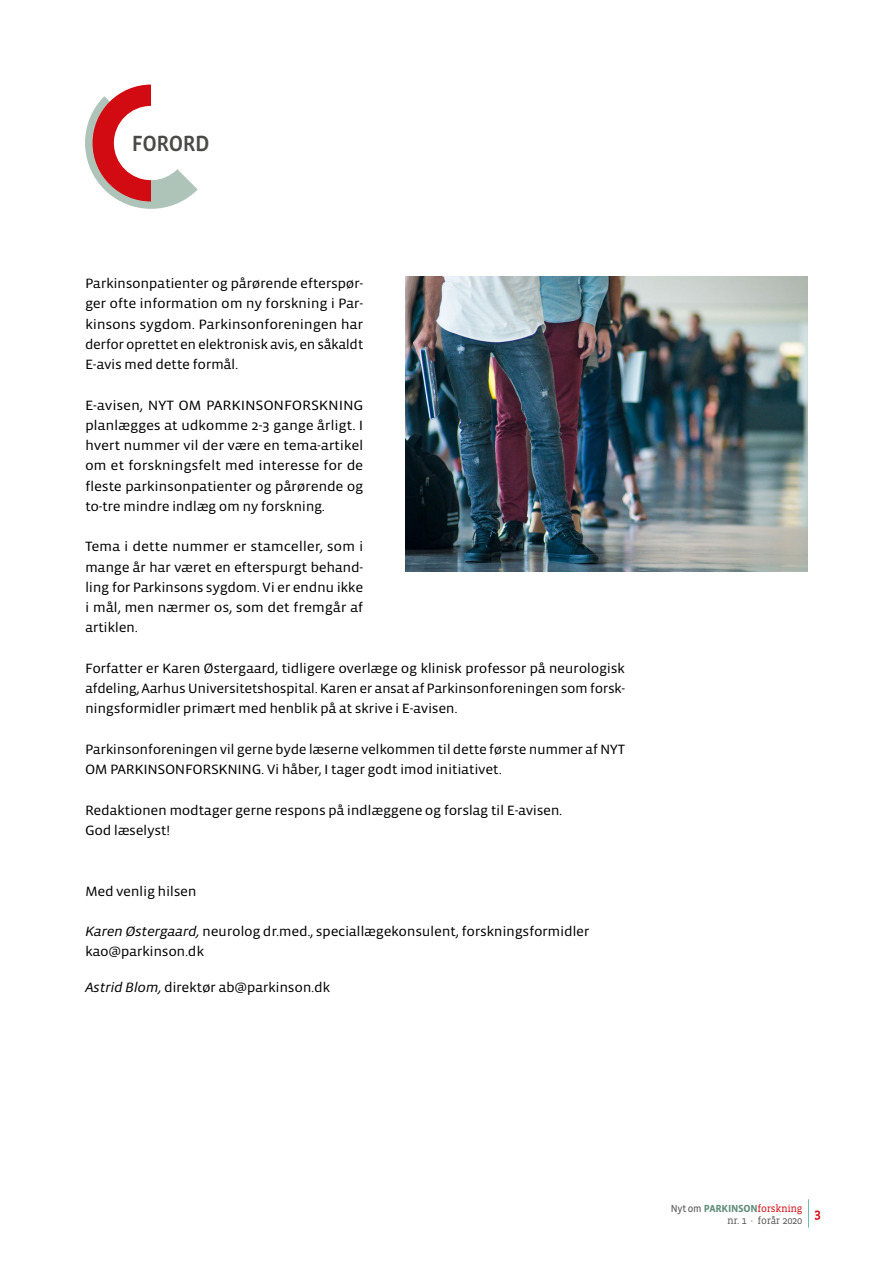
<style>
.page{position:relative;width:893px;height:1263px;background:#fff}
.page>*{position:absolute;margin:0;border:0;box-sizing:border-box;transform-origin:0 0}
.t1{font:500 22.5px "Vista Sans OT";letter-spacing:-.025em;color:#4a4a49;scale:.95 1}
.t2{font:13.8px/20.2px "Vista Sans OT";letter-spacing:-.025em;color:#000;text-align:justify;scale:1.1 1}
.t3{font:13.8px/20.2px "Vista Sans OT";letter-spacing:-.025em;color:#000;text-align:justify;scale:1.12 1}
.t4{font:13.8px/20.2px "Vista Sans OT";letter-spacing:-.025em;color:#000;scale:1.09 1}
.t5{font:700 10.5px "Vista Sans OT";letter-spacing:-.025em;color:#628e7b}
.t6{font:10.5px "Vista Slab";letter-spacing:-.025em;color:#575756}
.s1{font-style:italic}
.s2{font-weight:400;color:#575756}
.s3{font-family:"Vista Slab";font-weight:400;color:#d20a11}
</style>
<div class="page">
<svg style="left:808px;top:1199px;width:1px;height:29px"></svg>
<img style="left:406px;top:276px;width:402px;height:295px">
<svg style="left:85px;top:85px;width:113px;height:124px"></svg>
<div style="left:114px;top:106px;width:74px;height:74px;background:#fff;border-radius:50%"></div>
<h1 class="t1" style="left:132px;top:132px;width:83px">FORORD</h1>
<p class="t2" style="left:85px;top:274px;width:255px">Parkinsonpatienter og pårørende efterspør&shy;ger ofte information om ny forskning i Par&shy;kinsons sygdom. Parkinsonforeningen har derfor oprettet en elektronisk avis, en såkaldt E-avis med dette formål.</p>
<p class="t3" style="left:85px;top:395px;width:250px">E-avisen, NYT OM PARKINSONFORSKNING planlægges at udkomme 2-3 gange årligt. I hvert nummer vil der være en tema-artikel om et forskningsfelt med interesse for de fleste parkinsonpatienter og pårørende og to-tre mindre indlæg om ny forskning.</p>
<p class="t3" style="left:85px;top:537px;width:250px">Tema i dette nummer er stamceller, som i mange år har været en efterspurgt behand&shy;ling for Parkinsons sygdom. Vi er endnu ikke i mål, men nærmer os, som det fremgår af artiklen.</p>
<p class="t2" style="left:85px;top:658px;width:492px">Forfatter er Karen Østergaard, tidligere overlæge og klinisk professor på neurologisk afdeling, Aarhus Universitetshospital. Karen er ansat af Parkinsonforeningen som forsk&shy;ningsformidler primært med henblik på at skrive i E-avisen.</p>
<p class="t4" style="left:85px;top:739px;width:497px">Parkinsonforeningen vil gerne byde læserne velkommen til dette første nummer af NYT<br>OM PARKINSONFORSKNING. Vi håber, I tager godt imod initiativet.</p>
<p class="t2" style="left:85px;top:800px;width:436px">Redaktionen modtager gerne respons på indlæggene og forslag til E-avisen.<br>God læselyst!</p>
<p class="t2" style="left:85px;top:881px;width:103px">Med venlig hilsen</p>
<p class="t2" style="left:85px;top:922px;width:460px"><span class="s1">Karen Østergaard,</span> neurolog dr.med., speciallægekonsulent, forskningsformidler kao@parkinson.dk</p>
<p class="t2" style="left:85px;top:977px;width:224px"><span class="s1">Astrid Blom,</span> direktør ab@parkinson.dk</p>
<p class="t5" style="left:671px;top:1203px;width:133px"><span class="s2">Nyt om</span> PARKINSON <span class="s3">forskning</span></p>
<p class="t6" style="left:727px;top:1215px;width:95px">nr. 1 · forår 2020 <sup>3</sup></p>
</div>
